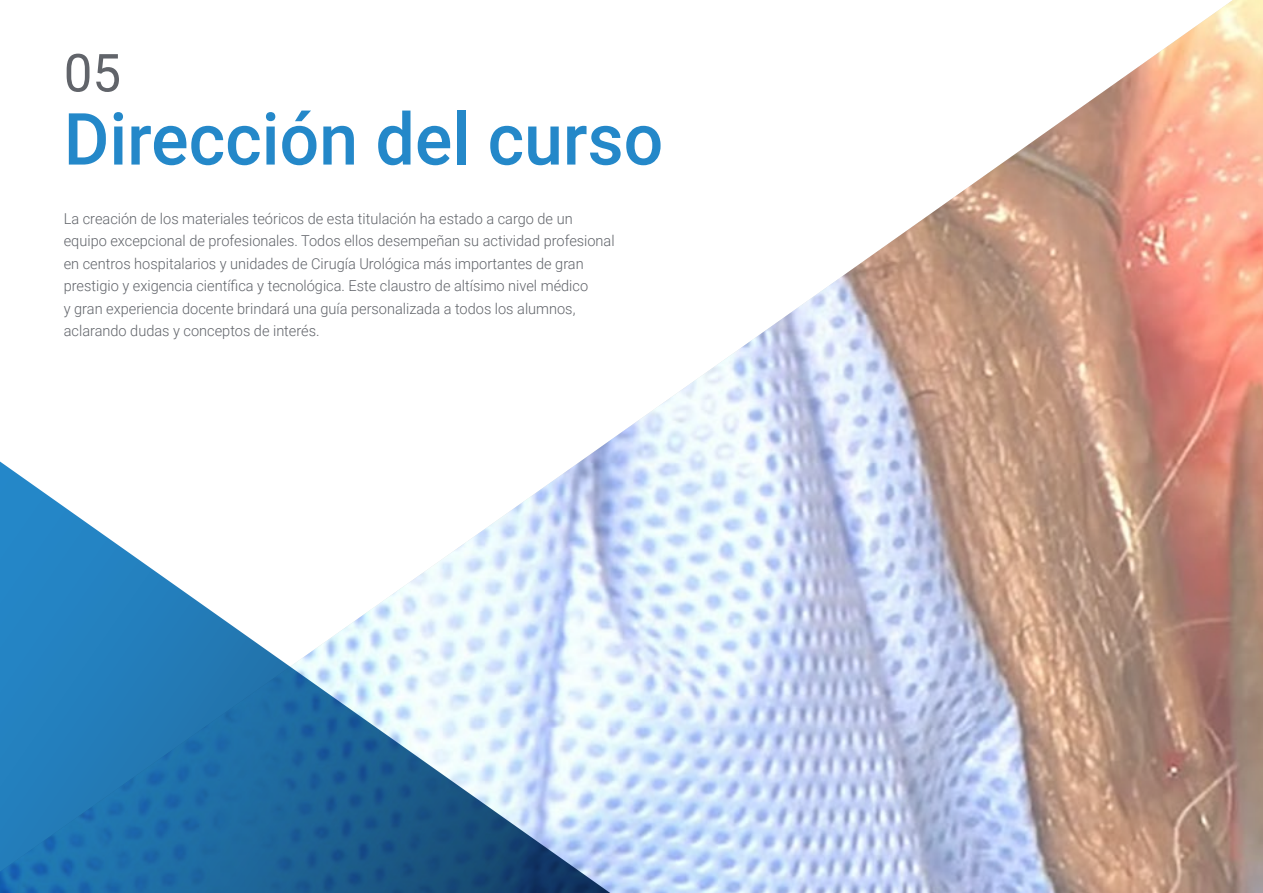
<style>
.page{position:relative;width:1263px;height:893px;background:#fff}
.page>*{position:absolute;margin:0;border:0;box-sizing:border-box;transform-origin:0 0}
.t1{font:500 72px "Roboto";color:#2488c9}
.t2{font:52.5px "Roboto";color:#61646a}
.t3{font:300 15px/22.5px "Roboto";color:#61646a}
</style>
<div class="page">
<img style="left:602px;top:0;width:661px;height:893px">
<svg style="left:0;top:446px;width:640px;height:447px"></svg>
<h2 class="t2" style="left:64px;top:36px;width:59px">05</h2>
<h1 class="t1" style="left:64px;top:89px;width:601px">Dirección del curso</h1>
<p class="t3" style="left:64px;top:207px;width:552px">La creación de los materiales teóricos de esta titulación ha estado a cargo de un equipo excepcional de profesionales. Todos ellos desempeñan su actividad profesional en centros hospitalarios y unidades de Cirugía Urológica más importantes de gran prestigio y exigencia científica y tecnológica. Este claustro de altísimo nivel médico<br>y gran experiencia docente brindará una guía personalizada a todos los alumnos, aclarando dudas y conceptos de interés.</p>
</div>
